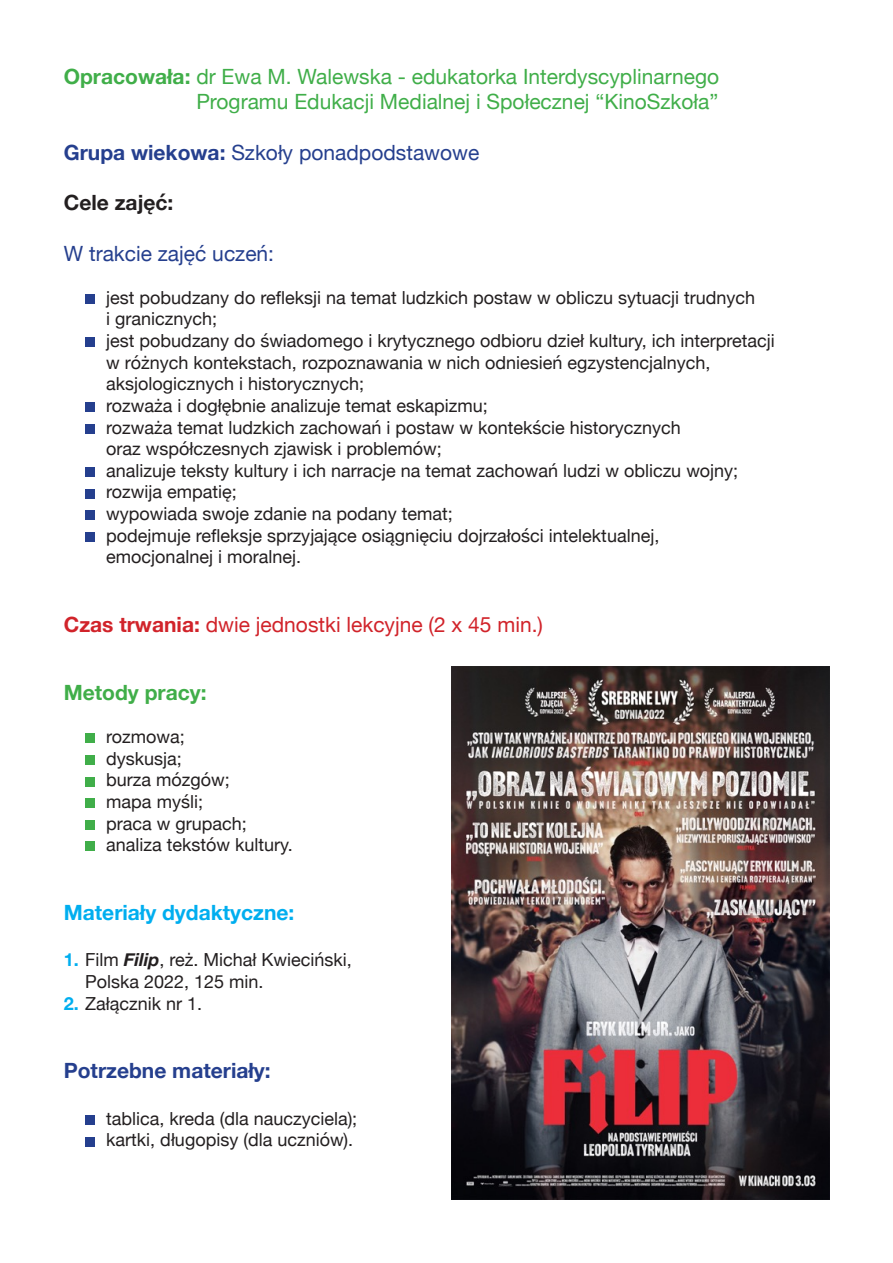
<style>
.page{position:relative;width:893px;height:1263px;background:#fff}
.page>*{position:absolute;margin:0;border:0;box-sizing:border-box;transform-origin:0 0}
.t1{font:21px/25.2px "Helvetica Neue";color:#40ae49;text-align:right}
.t2{font:21px "Helvetica Neue";color:#253f8e}
.t3{font:21px "Helvetica Neue";color:#d1232a}
.t4{font:700 21px "Helvetica Neue";color:#00aeef}
.t5{font:700 21px "Helvetica Neue";color:#253f8e}
.t6{font:700 21px "Helvetica Neue";color:#40ae49}
.t7{font:700 21px "Helvetica Neue";color:#231f20}
.t8{font:18px/21.6px "Helvetica Neue";color:#231f20}
.s1{font-weight:700}
.s2{font-weight:700;color:#00aeef}
.s3{font-weight:700;font-style:italic}
</style>
<div class="page">
<div style="left:85px;top:295px;width:9px;height:9px;background:#253f8e"></div>
<div style="left:85px;top:338px;width:9px;height:9px;background:#253f8e"></div>
<div style="left:85px;top:403px;width:9px;height:9px;background:#253f8e"></div>
<div style="left:85px;top:424px;width:9px;height:9px;background:#253f8e"></div>
<div style="left:85px;top:467px;width:9px;height:10px;background:#253f8e"></div>
<div style="left:85px;top:489px;width:9px;height:9px;background:#253f8e"></div>
<div style="left:85px;top:511px;width:9px;height:9px;background:#253f8e"></div>
<div style="left:85px;top:532px;width:9px;height:9px;background:#253f8e"></div>
<div style="left:85px;top:734px;width:9px;height:9px;background:#40ae49"></div>
<div style="left:85px;top:755px;width:9px;height:10px;background:#40ae49"></div>
<div style="left:85px;top:777px;width:9px;height:9px;background:#40ae49"></div>
<div style="left:85px;top:799px;width:9px;height:9px;background:#40ae49"></div>
<div style="left:85px;top:820px;width:9px;height:9px;background:#40ae49"></div>
<div style="left:85px;top:842px;width:9px;height:9px;background:#40ae49"></div>
<div style="left:85px;top:1115px;width:9px;height:10px;background:#253f8e"></div>
<div style="left:85px;top:1137px;width:9px;height:9px;background:#253f8e"></div>
<img style="left:452px;top:666px;width:377px;height:533px">
<p class="t1" style="left:64px;top:65px;width:657px"><span class="s1">Opracowała:</span> dr Ewa M. Walewska - edukatorka Interdyscyplinarnego<br>Programu Edukacji Medialnej i Społecznej “KinoSzkoła”</p>
<p class="t2" style="left:64px;top:137px;width:417px"><span class="s1">Grupa wiekowa:</span> Szkoły ponadpodstawowe</p>
<p class="t7" style="left:64px;top:186px;width:111px">Cele zajęć:</p>
<p class="t2" style="left:64px;top:238px;width:212px">W trakcie zajęć uczeń:</p>
<p class="t8" style="left:106px;top:288px;width:650px">jest pobudzany do refleksji na temat ludzkich postaw w obliczu sytuacji trudnych i granicznych;</p>
<p class="t8" style="left:106px;top:331px;width:670px">jest pobudzany do świadomego i krytycznego odbioru dzieł kultury, ich interpretacji w różnych kontekstach, rozpoznawania w nich odniesień egzystencjalnych, aksjologicznych i historycznych;</p>
<p class="t8" style="left:106px;top:396px;width:383px">rozważa i dogłębnie analizuje temat eskapizmu;</p>
<p class="t8" style="left:106px;top:417px;width:576px">rozważa temat ludzkich zachowań i postaw w kontekście historycznych oraz współczesnych zjawisk i problemów;</p>
<p class="t8" style="left:106px;top:460px;width:633px">analizuje teksty kultury i ich narracje na temat zachowań ludzi w obliczu wojny;</p>
<p class="t8" style="left:106px;top:482px;width:132px">rozwija empatię;</p>
<p class="t8" style="left:106px;top:504px;width:348px">wypowiada swoje zdanie na podany temat;</p>
<p class="t8" style="left:106px;top:525px;width:554px">podejmuje refleksje sprzyjające osiągnięciu dojrzałości intelektualnej, emocjonalnej i moralnej.</p>
<p class="t3" style="left:64px;top:609px;width:481px"><span class="s1">Czas trwania:</span> dwie jednostki lekcyjne (2 x 45 min.)</p>
<p class="t6" style="left:64px;top:676px;width:144px">Metody pracy:</p>
<p class="t8" style="left:106px;top:727px;width:80px">rozmowa;</p>
<p class="t8" style="left:106px;top:748px;width:77px">dyskusja;</p>
<p class="t8" style="left:106px;top:770px;width:125px">burza mózgów;</p>
<p class="t8" style="left:106px;top:792px;width:98px">mapa myśli;</p>
<p class="t8" style="left:106px;top:813px;width:142px">praca w grupach;</p>
<p class="t8" style="left:106px;top:835px;width:188px">analiza tekstów kultury.</p>
<p class="t4" style="left:64px;top:895px;width:232px">Materiały dydaktyczne:</p>
<p class="t8" style="left:85px;top:950px;width:268px;text-indent:-21px"><span class="s2">1.</span> Film <span class="s3">Filip</span>, reż. Michał Kwieciński,<br>Polska 2022, 125 min.</p>
<p class="t8" style="left:64px;top:993px;width:140px"><span class="s2">2.</span> Załącznik nr 1.</p>
<p class="t5" style="left:64px;top:1054px;width:208px">Potrzebne materiały:</p>
<p class="t8" style="left:106px;top:1108px;width:253px">tablica, kreda (dla nauczyciela);</p>
<p class="t8" style="left:106px;top:1130px;width:248px">kartki, długopisy (dla uczniów).</p>
</div>
